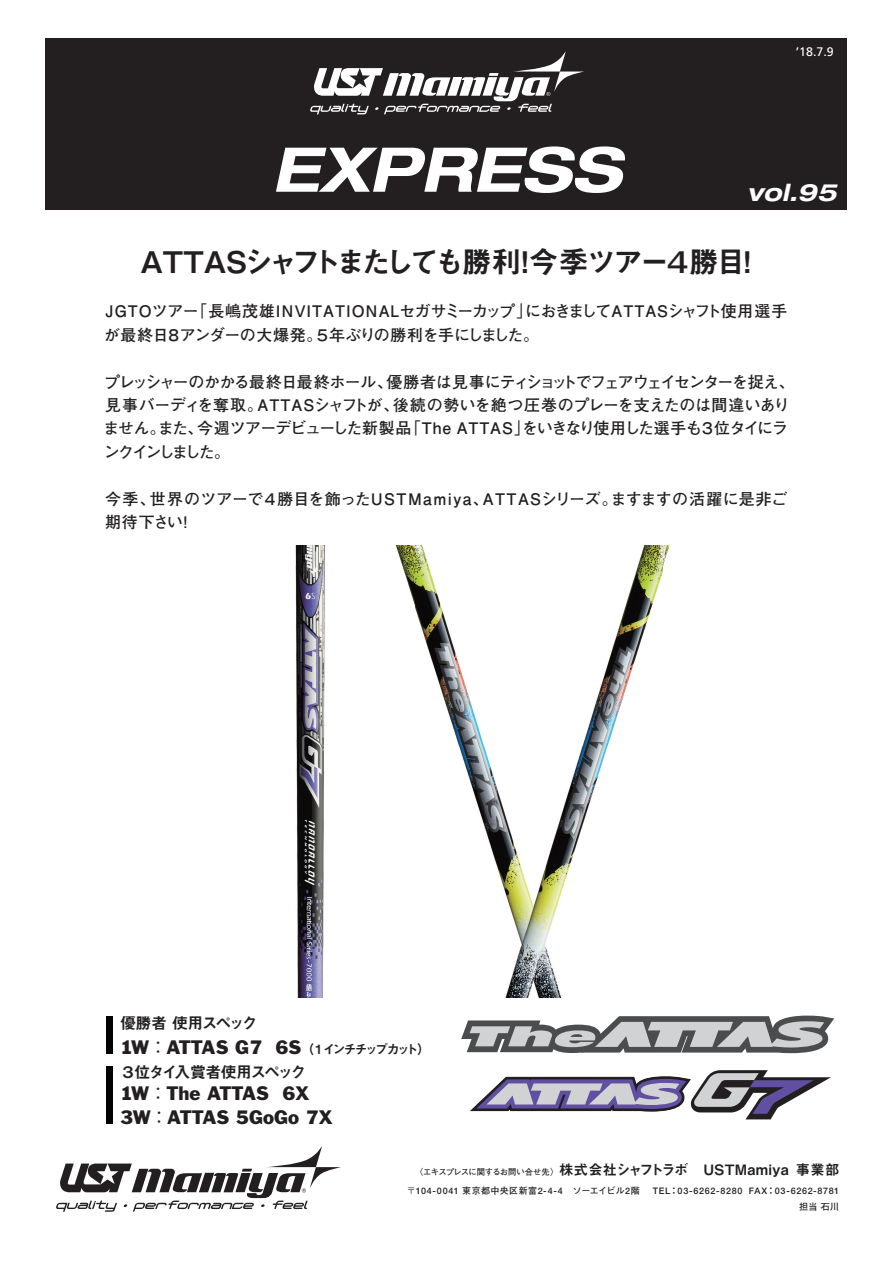
<style>
.page{position:relative;width:893px;height:1263px;background:#fff}
.page>*{position:absolute;margin:0;border:0;box-sizing:border-box;transform-origin:0 0}
.t1{font:italic 700 expanded 61.65px "Helvetica Neue";color:#fff}
.t2{font:29.7px "Midashi Go Pro MB31";letter-spacing:-.105em;color:#231f20}
.t3{font:italic 700 expanded 23.85px "Helvetica Neue";color:#fff}
.t4{font:18px/23.4px "Franklin Gothic";color:#231f20}
.t5{font:700 15.9px/23.4px "Futo Go B101 Pro";letter-spacing:-.045em;color:#231f20}
.t6{font:700 15.9px/23.4px "Futo Go B101 Pro";color:#231f20}
.t7{font:700 15.9px/23.4px "Futo Go B101 Pro";letter-spacing:.02em;color:#231f20}
.t8{font:15.9px "Midashi Go Pro MB31";letter-spacing:-.105em;color:#231f20}
.t9{font:14.25px "Midashi Go Pro MB31";letter-spacing:.02em;color:#231f20}
.t10{font:12.75px "Midashi Go Pro MB31";letter-spacing:-.185em;color:#231f20}
.t11{font:12.45px "Frutiger";color:#fff}
.t12{font:700 9px/16.6px "Futo Go B101";letter-spacing:.06em;color:#231f20;text-align:right}
.s1{font-family:"Franklin Gothic";font-size:18px}
.s2{font-family:"Koz Go Pr 6 N";font-size:18px}
.s3{font-family:"Koz Go Pr 6 N"}
.s4{font-family:"Futo Go B101 Pro";font-weight:700;font-size:8.25px}
</style>
<div class="page">
<img style="left:295px;top:545px;width:375px;height:453px">
<div style="left:45px;top:38px;width:802px;height:171px;background:#231f20"></div>
<svg style="left:56px;top:1146px;width:285px;height:66px"></svg>
<svg style="left:310px;top:51px;width:274px;height:64px"></svg>
<div style="left:107px;top:1016px;width:6px;height:37px;background:#030303"></div>
<div style="left:107px;top:1066px;width:6px;height:58px;background:#030303"></div>
<svg style="left:470px;top:1070px;width:361px;height:49px"></svg>
<svg style="left:461px;top:1015px;width:373px;height:38px"></svg>
<h1 class="t1" style="left:272px;top:131px;width:351px">EXPRESS</h1>
<p class="t11" style="left:796px;top:45px;width:39px">’18.7.9</p>
<h3 class="t3" style="left:747px;top:178px;width:91px">vol.95</h3>
<h2 class="t2" style="left:140px;top:238px;width:623px">ATTASシャフトまたしても勝利！今季ツアー４勝目！</h2>
<p class="t6" style="left:104px;top:298px;width:685px">JGTOツアー「長嶋茂雄INVITATIONALセガサミーカップ」におきましてATTASシャフト使用選手が最終日８アンダーの大爆発。５年ぶりの勝利を手にしました。</p>
<p class="t5" style="left:104px;top:368px;width:692px">プレッシャーのかかる最終日最終ホール、優勝者は見事にティショットでフェアウェイセンターを捉え、見事バーディを奪取。ATTASシャフトが、後続の勢いを絶つ圧巻のプレーを支えたのは間違いありません。また、今週ツアーデビューした新製品「The ATTAS」をいきなり使用した選手も３位タイにランクインしました。</p>
<p class="t7" style="left:105px;top:485px;width:684px">今季、世界のツアーで４勝目を飾ったUSTMamiya、ATTASシリーズ。ますますの活躍に是非ご期待下さい！</p>
<p class="t8" style="left:120px;top:1010px;width:139px">優勝者 使用スペック</p>
<p class="t8" style="left:120px;top:1059px;width:188px">３位タイ入賞者使用スペック</p>
<p class="t10" style="left:120px;top:1038px;width:311px"><span class="s1">1W</span><span class="s2">：</span><span class="s1">ATTAS G7 6S</span>（１インチチップカット）</p>
<p class="t4" style="left:120px;top:1081px;width:214px">1W<span class="s3">：</span>The ATTAS 6X<br>3W<span class="s3">：</span>ATTAS 5GoGo 7X</p>
<p class="t9" style="left:415px;top:1158px;width:426px"><span class="s4">〈エキスプレスに関するお問い合せ先〉</span>株式会社シャフトラボ USTMamiya 事業部</p>
<p class="t12" style="left:407px;top:1182px;width:434px">〒104-0041 東京都中央区新富2-4-4　ソーエイビル2階　 TEL：03-6262-8280 FAX：03-6262-8781担当 石川</p>
</div>
